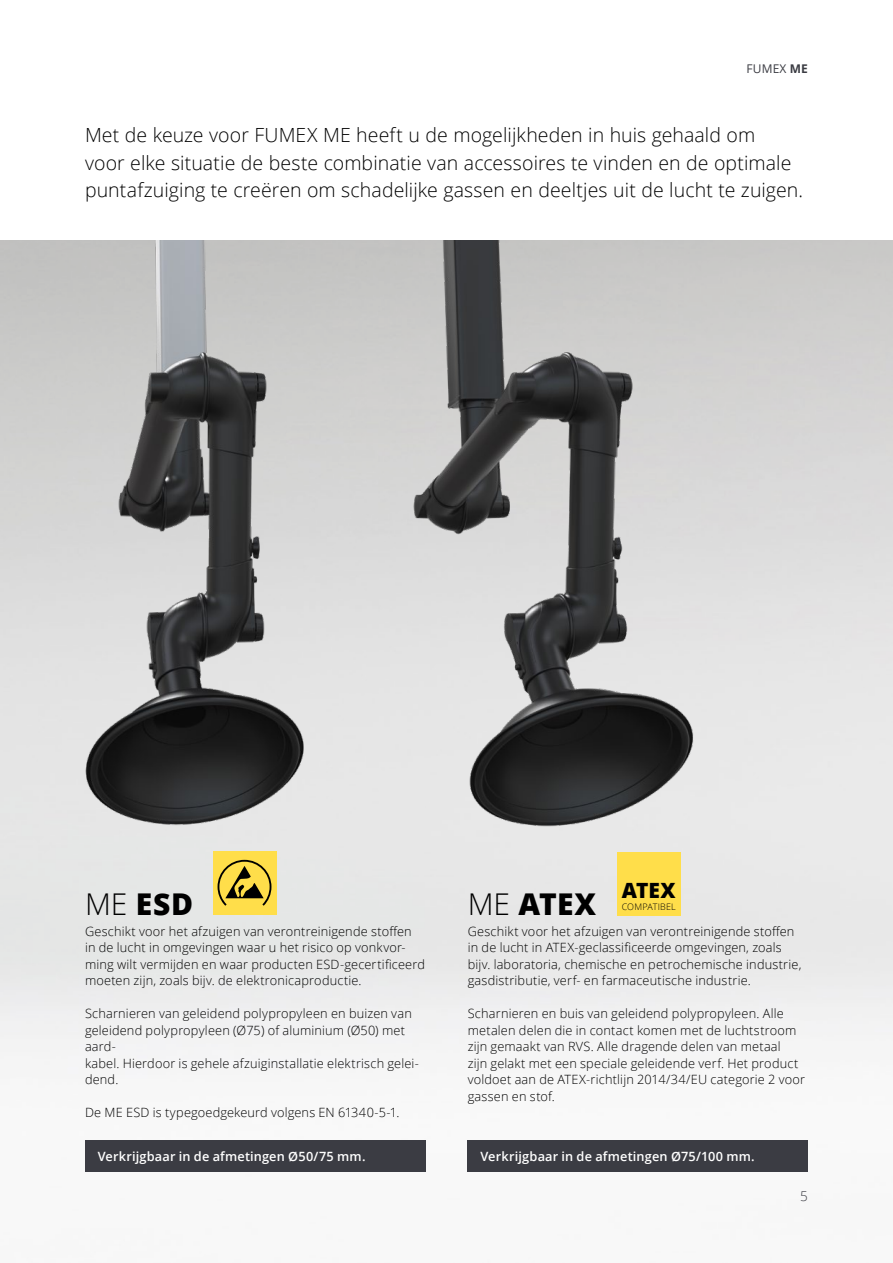
<style>
.page{position:relative;width:893px;height:1263px;background:#fff}
.page>*{position:absolute;margin:0;border:0;box-sizing:border-box;transform-origin:0 0}
.t1{font:800 30px "Open Sans";letter-spacing:.02em;color:#000}
.t2{font:800 21px "Open Sans";color:#000}
.t3{font:300 19.5px/27px "Open Sans";letter-spacing:.005em;color:#000}
.t4{font:300 13.5px "Open Sans";color:#3b3c43}
.t5{font:300 12.75px/16.5px "Open Sans";letter-spacing:.015em;color:#000}
.t6{font:600 12.75px "Open Sans";letter-spacing:.015em;color:#fff}
.t7{font:12px "Open Sans";letter-spacing:.01em;color:#3b3c43}
.t8{font:300 9px "Open Sans";letter-spacing:.025em;color:#000}
.s1{font-weight:700}
.s2{font-weight:300}
</style>
<div class="page">
<img style="left:0;top:240px;width:893px;height:932px">
<img style="left:58px;top:240px;width:274px;height:635px">
<img style="left:387px;top:240px;width:345px;height:643px">
<div style="left:85px;top:1140px;width:340px;height:31px;background:#3b3c43"></div>
<div style="left:468px;top:1140px;width:340px;height:31px;background:#3b3c43"></div>
<div style="left:213px;top:851px;width:63px;height:64px;background:#ffde4a"></div>
<svg style="left:218px;top:860px;width:53px;height:46px"></svg>
<div style="left:617px;top:852px;width:64px;height:63px;background:#ffde4a"></div>
<p class="t7" style="left:747px;top:60px;width:63px">FUMEX <span class="s1">ME</span></p>
<h3 class="t3" style="left:85px;top:121px;width:719px">Met de keuze voor FUMEX ME heeft u de mogelijkheden in huis gehaald om<br>voor elke situatie de beste combinatie van accessoires te vinden en de optimale puntafzuiging te creëren om schadelijke gassen en deeltjes uit de lucht te zuigen.</h3>
<h1 class="t1" style="left:85px;top:881px;width:110px"><span class="s2">ME</span> ESD</h1>
<p class="t5" style="left:85px;top:922px;width:341px">Geschikt voor het afzuigen van verontreinigende stoffen in de lucht in omgevingen waar u het risico op vonkvor&shy;ming wilt vermijden en waar producten ESD-gecertificeerd moeten zijn, zoals bijv. de elektronicaproductie.</p>
<p class="t5" style="left:85px;top:1005px;width:335px">Scharnieren van geleidend polypropyleen en buizen van geleidend polypropyleen (Ø75) of aluminium (Ø50) met aard-<br>kabel. Hierdoor is gehele afzuiginstallatie elektrisch gelei&shy;dend.</p>
<p class="t5" style="left:85px;top:1104px;width:316px">De ME ESD is typegoedgekeurd volgens EN 61340-5-1.</p>
<p class="t6" style="left:98px;top:1147px;width:269px">Verkrijgbaar in de afmetingen Ø50/75 mm.</p>
<h2 class="t2" style="left:622px;top:875px;width:55px">ATEX</h2>
<p class="t8" style="left:622px;top:901px;width:56px">COMPATIBEL</p>
<h1 class="t1" style="left:468px;top:881px;width:130px"><span class="s2">ME</span> ATEX</h1>
<p class="t5" style="left:468px;top:922px;width:335px">Geschikt voor het afzuigen van verontreinigende stoffen in de lucht in ATEX-geclassificeerde omgevingen, zoals bijv. laboratoria, chemische en petrochemische industrie, gasdistributie, verf- en farmaceutische industrie.</p>
<p class="t5" style="left:468px;top:1005px;width:339px">Scharnieren en buis van geleidend polypropyleen. Alle metalen delen die in contact komen met de luchtstroom zijn gemaakt van RVS. Alle dragende delen van metaal<br>zijn gelakt met een speciale geleidende verf. Het product voldoet aan de ATEX-richtlijn 2014/34/EU categorie 2 voor gassen en stof.</p>
<p class="t6" style="left:480px;top:1147px;width:276px">Verkrijgbaar in de afmetingen Ø75/100 mm.</p>
<p class="t4" style="left:800px;top:1187px;width:9px">5</p>
</div>
